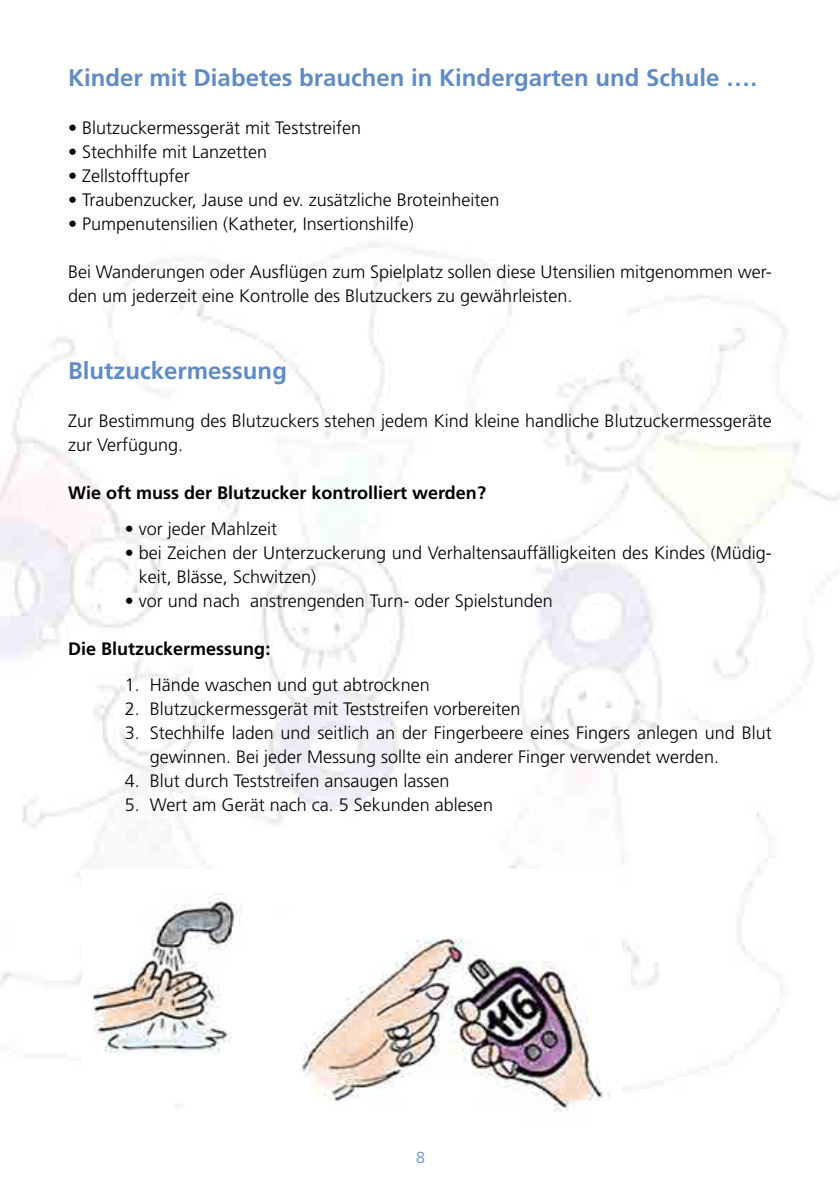
<style>
.page{position:relative;width:840px;height:1191px;background:#fff}
.page>*{position:absolute;margin:0;border:0;box-sizing:border-box;transform-origin:0 0}
.t1{font:700 24px "Frutiger LT Std";color:#618bc3}
.t2{font:300 18px/24px "Frutiger LT Std";color:#000}
.t3{font:700 18px "Frutiger LT Std";color:#000}
.t4{font:300 16px "Frutiger LT Std";color:#618bc3}
</style>
<div class="page">
<img style="left:0;top:243px;width:839px;height:848px">
<img style="left:82px;top:869px;width:539px;height:243px">
<h1 class="t1" style="left:68px;top:64px;width:690px">Kinder mit Diabetes brauchen in Kindergarten und Schule ….</h1>
<p class="t2" style="left:68px;top:116px;width:294px">• Blutzuckermessgerät mit Teststreifen</p>
<p class="t2" style="left:68px;top:140px;width:200px">• Stechhilfe mit Lanzetten</p>
<p class="t2" style="left:68px;top:164px;width:123px">• Zellstofftupfer</p>
<p class="t2" style="left:68px;top:188px;width:433px">• Traubenzucker, Jause und ev. zusätzliche Broteinheiten</p>
<p class="t2" style="left:68px;top:212px;width:347px">• Pumpenutensilien (Katheter, Insertionshilfe)</p>
<p class="t2" style="left:68px;top:260px;width:705px">Bei Wanderungen oder Ausflügen zum Spielplatz sollen diese Utensilien mitgenommen wer&shy;den um jederzeit eine Kontrolle des Blutzuckers zu gewährleisten.</p>
<h1 class="t1" style="left:68px;top:356px;width:220px">Blutzuckermessung</h1>
<p class="t2" style="left:68px;top:409px;width:704px">Zur Bestimmung des Blutzuckers stehen jedem Kind kleine handliche Blutzuckermessgeräte zur Verfügung.</p>
<p class="t3" style="left:68px;top:482px;width:419px">Wie oft muss der Blutzucker kontrolliert werden?</p>
<p class="t2" style="left:125px;top:517px;width:153px">• vor jeder Mahlzeit</p>
<p class="t2" style="left:139px;top:541px;width:634px;text-indent:-14px">• bei Zeichen der Unterzuckerung und Verhaltensauffälligkeiten des Kindes (Müdig&shy;keit, Blässe, Schwitzen)</p>
<p class="t2" style="left:125px;top:589px;width:429px">• vor und nach anstrengenden Turn- oder Spielstunden</p>
<p class="t3" style="left:68px;top:638px;width:204px">Die Blutzuckermessung:</p>
<p class="t2" style="left:125px;top:673px;width:306px">1. Hände waschen und gut abtrocknen</p>
<p class="t2" style="left:125px;top:697px;width:397px">2. Blutzuckermessgerät mit Teststreifen vorbereiten</p>
<p class="t2" style="left:150px;top:721px;width:623px;text-indent:-25px">3. Stechhilfe laden und seitlich an der Fingerbeere eines Fingers anlegen und Blut gewinnen. Bei jeder Messung sollte ein anderer Finger verwendet werden.</p>
<p class="t2" style="left:125px;top:769px;width:326px">4. Blut durch Teststreifen ansaugen lassen</p>
<p class="t2" style="left:125px;top:793px;width:369px">5. Wert am Gerät nach ca. 5 Sekunden ablesen</p>
<p class="t4" style="left:416px;top:1148px;width:10px">8</p>
</div>
